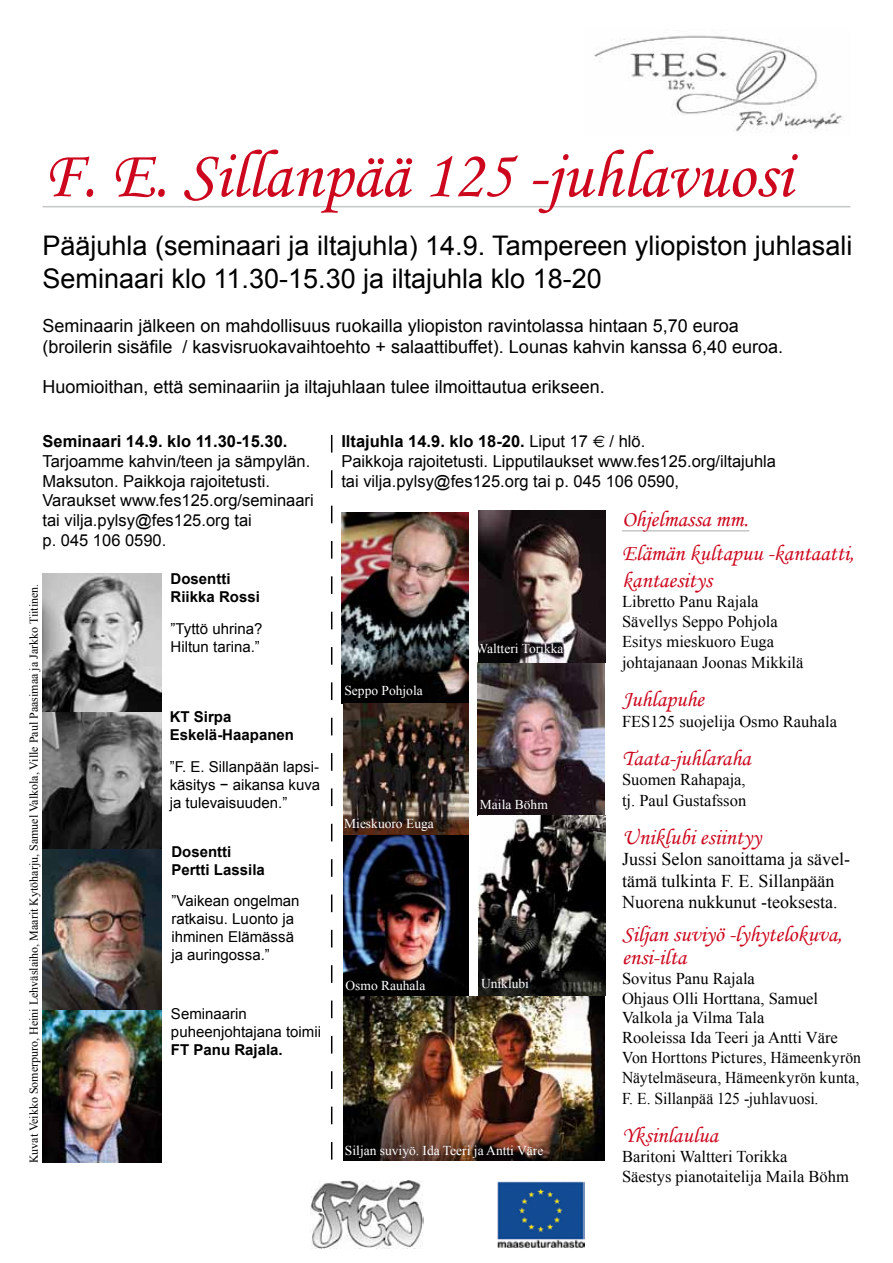
<style>
.page{position:relative;width:893px;height:1263px;background:#fff}
.page>*{position:absolute;margin:0;border:0;box-sizing:border-box;transform-origin:0 0}
.t1{font:67.5px "Monotype Corsiva";color:#cd071e}
.t2{font:27px/32.4px "Arial";color:#000}
.t3{font:22.5px/34.5px "Monotype Corsiva";color:#cd071e}
.t4{font:18px/21.6px "Arial";color:#000}
.t5{font:18px/21.6px "Times New Roman";color:#000}
.t6{font:16.5px/19.8px "Times New Roman";color:#000}
.t7{font:16.5px/19.8px "Arial";color:#000}
.t8{font:700 16.5px "Arial";color:#000}
.t9{font:16.5px "Times New Roman";color:#000;scale:.95 1}
.t10{font:15px/18px "Arial";color:#000}
.t11{font:700 15px/18px "Arial";color:#000}
.t12{font:13.5px "Times New Roman";color:#fff}
.t13{font:12px "Times New Roman";color:#000}
.s1{font-weight:700}
.s2{font-family:"Euro Sig"}
</style>
<div class="page">
<svg style="left:331px;top:435px;width:1px;height:724px"></svg>
<img style="left:343px;top:703px;width:126px;height:298px">
<img style="left:477px;top:510px;width:129px;height:485px">
<img style="left:341px;top:512px;width:128px;height:191px">
<img style="left:344px;top:996px;width:261px;height:165px">
<img style="left:43px;top:573px;width:119px;height:589px">
<img style="left:310px;top:1181px;width:114px;height:68px">
<img style="left:497px;top:1181px;width:87px;height:67px">
<hr style="left:43px;top:206px;width:807px;height:1px;background:#c6c7c8">
<img style="left:594px;top:35px;width:250px;height:98px">
<hr style="left:622px;top:530px;width:127px;height:1px;background:#c6c7c8">
<h1 class="t1" style="left:43px;top:134px;width:751px">F. E. Sillanpää 125 -juhlavuosi</h1>
<h2 class="t2" style="left:43px;top:230px;width:811px">Pääjuhla (seminaari ja iltajuhla) 14.9. Tampereen yliopiston juhlasali<br>Seminaari klo 11.30-15.30 ja iltajuhla klo 18-20</h2>
<p class="t4" style="left:43px;top:315px;width:742px">Seminaarin jälkeen on mahdollisuus ruokailla yliopiston ravintolassa hintaan 5,70 euroa (broilerin sisäfile / kasvisruokavaihtoehto + salaattibuffet). Lounas kahvin kanssa 6,40 euroa.</p>
<p class="t4" style="left:43px;top:376px;width:564px">Huomioithan, että seminaariin ja iltajuhlaan tulee ilmoittautua erikseen.</p>
<p class="t8" style="left:43px;top:430px;width:246px">Seminaari 14.9. klo 11.30-15.30.</p>
<p class="t7" style="left:43px;top:451px;width:273px">Tarjoamme kahvin/teen ja sämpylän.<br>Maksuton. Paikkoja rajoitetusti.<br>Varaukset www.fes125.org/seminaari tai vilja.pylsy@fes125.org tai<br>p. 045 106 0590.</p>
<p class="t7" style="left:341px;top:432px;width:436px"><span class="s1">Iltajuhla 14.9. klo 18-20.</span> Liput 17 <span class="s2">€</span> / hlö.<br>Paikkoja rajoitetusti. Lipputilaukset www.fes125.org/iltajuhla tai vilja.pylsy@fes125.org tai p. 045 106 0590,</p>
<h3 class="t3" style="left:622px;top:501px;width:234px">Ohjelmassa mm.<br>Elämän kultapuu -kantaatti,</h3>
<h3 class="t3" style="left:622px;top:563px;width:92px">kantaesitys</h3>
<p class="t6" style="left:622px;top:591px;width:157px">Libretto Panu Rajala<br>Sävellys Seppo Pohjola<br>Esitys mieskuoro Euga</p>
<p class="t6" style="left:622px;top:652px;width:183px">johtajanaan Joonas Mikkilä</p>
<h3 class="t3" style="left:622px;top:681px;width:83px">Juhlapuhe</h3>
<p class="t6" style="left:622px;top:711px;width:216px">FES125 suojelija Osmo Rauhala</p>
<h3 class="t3" style="left:622px;top:741px;width:130px">Taata-juhlaraha</h3>
<p class="t6" style="left:622px;top:768px;width:126px;line-height:21.6px">Suomen Rahapaja, tj. Paul Gustafsson</p>
<h3 class="t3" style="left:622px;top:819px;width:141px">Uniklubi esiintyy</h3>
<p class="t5" style="left:622px;top:848px;width:229px">Jussi Selon sanoittama ja sävel&shy;tämä tulkinta F. E. Sillanpään<br>Nuorena nukkunut -teoksesta.</p>
<h3 class="t3" style="left:622px;top:923px;width:222px;line-height:22.5px">Siljan suviyö -lyhytelokuva, ensi-ilta</h3>
<p class="t6" style="left:622px;top:968px;width:240px">Sovitus Panu Rajala<br>Ohjaus Olli Horttana, Samuel<br>Valkola ja Vilma Tala<br>Rooleissa Ida Teeri ja Antti Väre<br>Von Horttons Pictures, Hämeenkyrön<br>Näytelmäseura, Hämeenkyrön kunta,</p>
<p class="t9" style="left:622px;top:1088px;width:208px">F. E. Sillanpää 125 -juhlavuosi.</p>
<h3 class="t3" style="left:622px;top:1118px;width:97px">Yksinlaulua</h3>
<p class="t6" style="left:622px;top:1146px;width:228px">Baritoni Waltteri Torikka<br>Säestys pianotaitelija Maila Böhm</p>
<p class="t11" style="left:171px;top:571px;width:91px">Dosentti<br>Riikka Rossi</p>
<p class="t10" style="left:171px;top:620px;width:93px">”Tyttö uhrina?<br>Hiltun tarina.”</p>
<p class="t13" style="left:26px;top:1163px;width:581px;rotate:-90deg">Kuvat Veikko Somerpuro, Heini Lehväslaiho, Maarit Kytöharju, Samuel Valkola, Ville Paul Paasimaa ja Jarkko Tiitinen.</p>
<p class="t12" style="left:475px;top:639px;width:90px">Waltteri Torikka</p>
<p class="t12" style="left:344px;top:681px;width:80px">Seppo Pohjola</p>
<p class="t11" style="left:170px;top:708px;width:126px">KT Sirpa<br>Eskelä-Haapanen</p>
<p class="t10" style="left:170px;top:758px;width:152px;text-align:justify">”F. E. Sillanpään lapsi&shy;käsitys − aikansa kuva ja tulevaisuuden.”</p>
<p class="t12" style="left:480px;top:795px;width:69px">Maila Böhm</p>
<p class="t12" style="left:344px;top:814px;width:91px">Mieskuoro Euga</p>
<p class="t11" style="left:171px;top:843px;width:95px">Dosentti<br>Pertti Lassila</p>
<p class="t10" style="left:171px;top:892px;width:130px">”Vaikean ongelman ratkaisu. Luonto ja ihminen Elämässä ja auringossa.”</p>
<p class="t12" style="left:481px;top:975px;width:50px">Uniklubi</p>
<p class="t12" style="left:345px;top:976px;width:81px">Osmo Rauhala</p>
<p class="t10" style="left:171px;top:1005px;width:152px">Seminaarin puheenjohtajana toimii</p>
<p class="t11" style="left:171px;top:1041px;width:113px">FT Panu Rajala.</p>
<p class="t12" style="left:345px;top:1142px;width:200px">Siljan suviyö. Ida Teeri ja Antti Väre</p>
</div>
